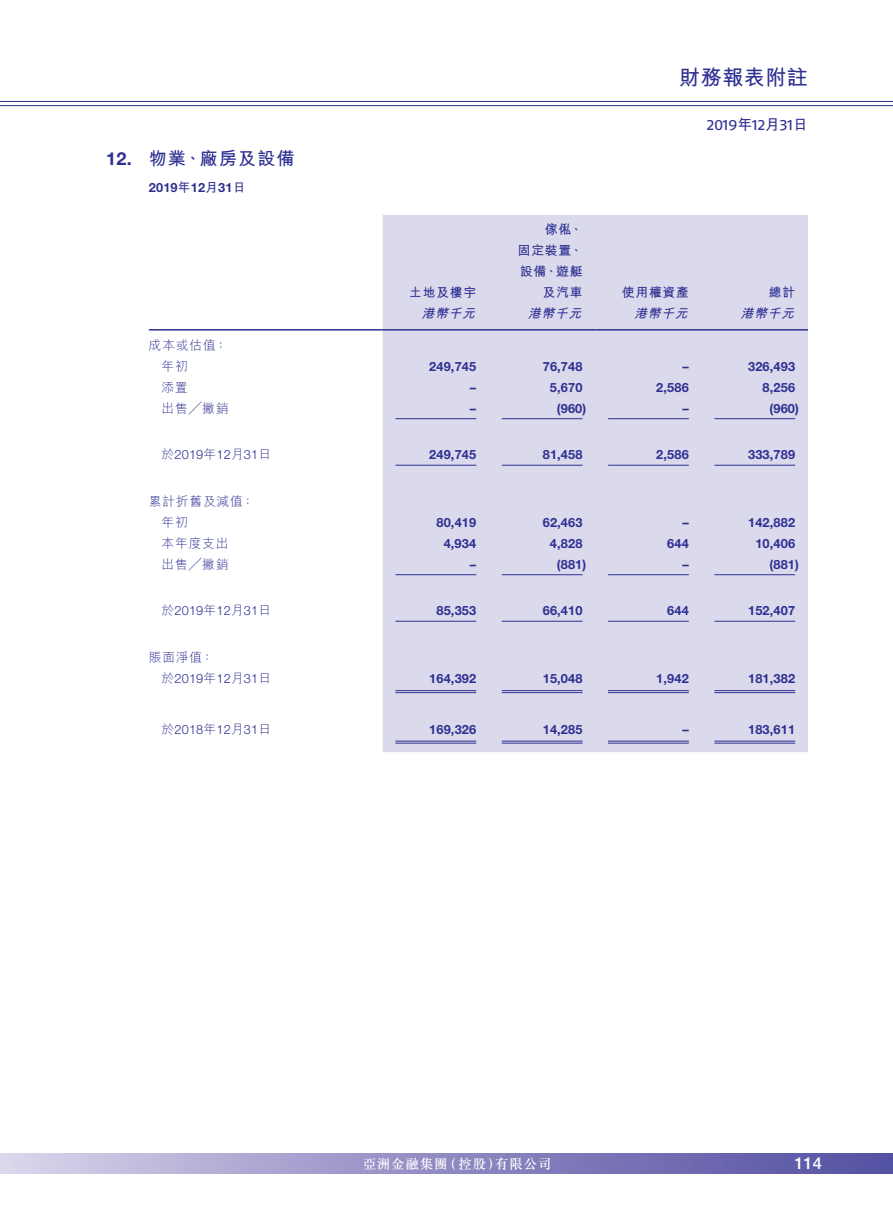
<style>
.page{position:relative;width:893px;height:1212px;background:#fff}
.page>*{position:absolute;margin:0;border:0;box-sizing:border-box;transform-origin:0 0}
.t1{font:700 21px "M Hei HK";letter-spacing:.025em;color:#2e3092}
.Heading_1{font:700 18px "M Hei HK";letter-spacing:.065em;color:#2e3092}
.Heading_1-2{font:700 18px "Helvetica Neue LT Std";color:#2e3092}
.t2{font:500 16.5px "Helvetica Neue LT Std";color:#fff}
.t3{font:15px "Fago Ex Lf";letter-spacing:-.025em;color:#2e3092}
.t4{font:500 13.5px "M Sung HK";letter-spacing:.055em;color:#fff}
.Body_Text{font:700 12.75px "Helvetica Neue LT Std";letter-spacing:.015em;color:#2e3092}
.Body_Text-2{font:300 12.75px "Helvetica Neue LT Std";letter-spacing:.015em;color:#2e3092}
.Body_Text-3{font:300 12.75px "M Hei HK";letter-spacing:.065em;color:#2e3092}
.Body_Text-4{font:700 12.75px "M Hei HK";letter-spacing:.065em;color:#2e3092}
.Body_Text-5{font:italic 700 12.75px "M Hei HK";color:#2e3092}
.s1{font-family:"M Hei HK"}
.s2{font-family:"M Hei HK";font-weight:700}
</style>
<div class="page">
<div style="left:0;top:1154px;width:893px;height:20px;background:linear-gradient(to right,#d5d1e9,#504b9f)"></div>
<hr style="left:0;top:101px;width:893px;height:1px;background:#2e3092">
<hr style="left:0;top:105px;width:893px;height:1px;background:#2e3092">
<div style="left:383px;top:215px;width:425px;height:537px;background:#dbd9ec"></div>
<hr style="left:149px;top:329px;width:234px;height:2px;background:#2e3092">
<hr style="left:383px;top:329px;width:106px;height:2px;background:#2e3092">
<hr style="left:489px;top:329px;width:106px;height:2px;background:#2e3092">
<hr style="left:595px;top:329px;width:107px;height:2px;background:#2e3092">
<hr style="left:702px;top:329px;width:106px;height:2px;background:#2e3092">
<hr style="left:395px;top:418px;width:81px;height:1px;background:#2e3092">
<hr style="left:502px;top:418px;width:81px;height:1px;background:#2e3092">
<hr style="left:608px;top:418px;width:81px;height:1px;background:#2e3092">
<hr style="left:714px;top:418px;width:81px;height:1px;background:#2e3092">
<hr style="left:395px;top:465px;width:81px;height:1px;background:#2e3092">
<hr style="left:502px;top:465px;width:81px;height:1px;background:#2e3092">
<hr style="left:608px;top:465px;width:81px;height:1px;background:#2e3092">
<hr style="left:714px;top:465px;width:81px;height:1px;background:#2e3092">
<hr style="left:395px;top:574px;width:81px;height:1px;background:#2e3092">
<hr style="left:502px;top:574px;width:81px;height:1px;background:#2e3092">
<hr style="left:608px;top:574px;width:81px;height:1px;background:#2e3092">
<hr style="left:714px;top:574px;width:81px;height:1px;background:#2e3092">
<hr style="left:395px;top:621px;width:81px;height:1px;background:#2e3092">
<hr style="left:502px;top:621px;width:81px;height:1px;background:#2e3092">
<hr style="left:608px;top:621px;width:81px;height:1px;background:#2e3092">
<hr style="left:714px;top:621px;width:81px;height:1px;background:#2e3092">
<hr style="left:395px;top:690px;width:81px;height:1px;background:#2e3092">
<hr style="left:395px;top:692px;width:81px;height:1px;background:#2e3092">
<hr style="left:502px;top:690px;width:81px;height:1px;background:#2e3092">
<hr style="left:502px;top:692px;width:81px;height:1px;background:#2e3092">
<hr style="left:608px;top:690px;width:81px;height:1px;background:#2e3092">
<hr style="left:608px;top:692px;width:81px;height:1px;background:#2e3092">
<hr style="left:714px;top:690px;width:81px;height:1px;background:#2e3092">
<hr style="left:714px;top:692px;width:81px;height:1px;background:#2e3092">
<hr style="left:395px;top:741px;width:81px;height:1px;background:#2e3092">
<hr style="left:395px;top:743px;width:81px;height:1px;background:#2e3092">
<hr style="left:502px;top:741px;width:81px;height:1px;background:#2e3092">
<hr style="left:502px;top:743px;width:81px;height:1px;background:#2e3092">
<hr style="left:608px;top:741px;width:81px;height:1px;background:#2e3092">
<hr style="left:608px;top:743px;width:81px;height:1px;background:#2e3092">
<hr style="left:714px;top:741px;width:81px;height:1px;background:#2e3092">
<hr style="left:714px;top:743px;width:81px;height:1px;background:#2e3092">
<p class="Heading_1-2" style="left:106px;top:147px;width:27px">12.</p>
<p class="Heading_1" style="left:149px;top:145px;width:147px">物業、廠房及設備</p>
<p class="Body_Text" style="left:149px;top:180px;width:98px">2019<span class="s1">年</span>12<span class="s1">月</span>31<span class="s1">日</span></p>
<p class="Body_Text-3" style="left:149px;top:339px;width:80px">成本或估值：</p>
<p class="Body_Text-3" style="left:162px;top:360px;width:28px">年初</p>
<p class="Body_Text-3" style="left:162px;top:381px;width:28px">添置</p>
<p class="Body_Text-3" style="left:162px;top:402px;width:68px">出售╱撇銷</p>
<p class="Body_Text-2" style="left:162px;top:447px;width:111px"><span class="s1">於</span>2019<span class="s1">年</span>12<span class="s1">月</span>31<span class="s1">日</span></p>
<p class="Body_Text-3" style="left:149px;top:495px;width:107px">累計折舊及減值：</p>
<p class="Body_Text-3" style="left:162px;top:516px;width:28px">年初</p>
<p class="Body_Text-3" style="left:162px;top:537px;width:68px">本年度支出</p>
<p class="Body_Text-3" style="left:162px;top:558px;width:68px">出售╱撇銷</p>
<p class="Body_Text-2" style="left:162px;top:603px;width:111px"><span class="s1">於</span>2019<span class="s1">年</span>12<span class="s1">月</span>31<span class="s1">日</span></p>
<p class="Body_Text-3" style="left:149px;top:651px;width:66px">賬面淨值：</p>
<p class="Body_Text-2" style="left:162px;top:671px;width:111px"><span class="s1">於</span>2019<span class="s1">年</span>12<span class="s1">月</span>31<span class="s1">日</span></p>
<p class="Body_Text-2" style="left:162px;top:721px;width:111px"><span class="s1">於</span>2018<span class="s1">年</span>12<span class="s1">月</span>31<span class="s1">日</span></p>
<h1 class="t1" style="left:679px;top:62px;width:130px">財務報表附註</h1>
<p class="t3" style="left:707px;top:116px;width:103px">2019<span class="s2">年</span>12<span class="s2">月</span>31<span class="s2">日</span></p>
<p class="Body_Text-4" style="left:545px;top:220px;width:39px">傢俬、</p>
<p class="Body_Text-4" style="left:518px;top:241px;width:66px">固定裝置、</p>
<p class="Body_Text-4" style="left:520px;top:262px;width:64px">設備、遊艇</p>
<p class="Body_Text-4" style="left:409px;top:283px;width:68px">土地及樓宇</p>
<p class="Body_Text-4" style="left:543px;top:283px;width:41px">及汽車</p>
<p class="Body_Text-4" style="left:622px;top:283px;width:68px">使用權資產</p>
<p class="Body_Text-4" style="left:769px;top:283px;width:28px">總計</p>
<p class="Body_Text-5" style="left:422px;top:304px;width:59px">港幣千元</p>
<p class="Body_Text-5" style="left:528px;top:304px;width:59px">港幣千元</p>
<p class="Body_Text-5" style="left:634px;top:304px;width:59px">港幣千元</p>
<p class="Body_Text-5" style="left:740px;top:304px;width:59px">港幣千元</p>
<p class="Body_Text" style="left:429px;top:358px;width:49px">249,745</p>
<p class="Body_Text" style="left:543px;top:358px;width:41px">76,748</p>
<p class="Body_Text" style="left:682px;top:358px;width:8px">–</p>
<p class="Body_Text" style="left:748px;top:358px;width:49px">326,493</p>
<p class="Body_Text" style="left:470px;top:379px;width:8px">–</p>
<p class="Body_Text" style="left:550px;top:379px;width:34px">5,670</p>
<p class="Body_Text" style="left:656px;top:379px;width:34px">2,586</p>
<p class="Body_Text" style="left:763px;top:379px;width:34px">8,256</p>
<p class="Body_Text" style="left:470px;top:400px;width:8px">–</p>
<p class="Body_Text" style="left:557px;top:400px;width:31px">)960(</p>
<p class="Body_Text" style="left:682px;top:400px;width:8px">–</p>
<p class="Body_Text" style="left:769px;top:400px;width:31px">)960(</p>
<p class="Body_Text" style="left:429px;top:447px;width:49px">249,745</p>
<p class="Body_Text" style="left:543px;top:447px;width:41px">81,458</p>
<p class="Body_Text" style="left:656px;top:447px;width:34px">2,586</p>
<p class="Body_Text" style="left:748px;top:447px;width:49px">333,789</p>
<p class="Body_Text" style="left:436px;top:514px;width:41px">80,419</p>
<p class="Body_Text" style="left:543px;top:514px;width:41px">62,463</p>
<p class="Body_Text" style="left:682px;top:514px;width:8px">–</p>
<p class="Body_Text" style="left:748px;top:514px;width:49px">142,882</p>
<p class="Body_Text" style="left:444px;top:535px;width:34px">4,934</p>
<p class="Body_Text" style="left:550px;top:535px;width:34px">4,828</p>
<p class="Body_Text" style="left:667px;top:535px;width:23px">644</p>
<p class="Body_Text" style="left:755px;top:535px;width:41px">10,406</p>
<p class="Body_Text" style="left:470px;top:556px;width:8px">–</p>
<p class="Body_Text" style="left:557px;top:556px;width:31px">)881(</p>
<p class="Body_Text" style="left:682px;top:556px;width:8px">–</p>
<p class="Body_Text" style="left:769px;top:556px;width:31px">)881(</p>
<p class="Body_Text" style="left:436px;top:603px;width:41px">85,353</p>
<p class="Body_Text" style="left:543px;top:603px;width:41px">66,410</p>
<p class="Body_Text" style="left:667px;top:603px;width:23px">644</p>
<p class="Body_Text" style="left:748px;top:603px;width:49px">152,407</p>
<p class="Body_Text" style="left:429px;top:670px;width:49px">164,392</p>
<p class="Body_Text" style="left:543px;top:670px;width:41px">15,048</p>
<p class="Body_Text" style="left:656px;top:670px;width:34px">1,942</p>
<p class="Body_Text" style="left:748px;top:670px;width:49px">181,382</p>
<p class="Body_Text" style="left:429px;top:721px;width:49px">169,326</p>
<p class="Body_Text" style="left:543px;top:721px;width:41px">14,285</p>
<p class="Body_Text" style="left:682px;top:721px;width:8px">–</p>
<p class="Body_Text" style="left:748px;top:721px;width:49px">183,611</p>
<p class="t4" style="left:495px;top:1155px;width:58px">有限公司</p>
<p class="t4" style="left:444px;top:1155px;width:58px">（控股）</p>
<p class="t4" style="left:363px;top:1155px;width:86px">亞洲金融集團</p>
<p class="t2" style="left:794px;top:1153px;width:29px">114</p>
</div>
